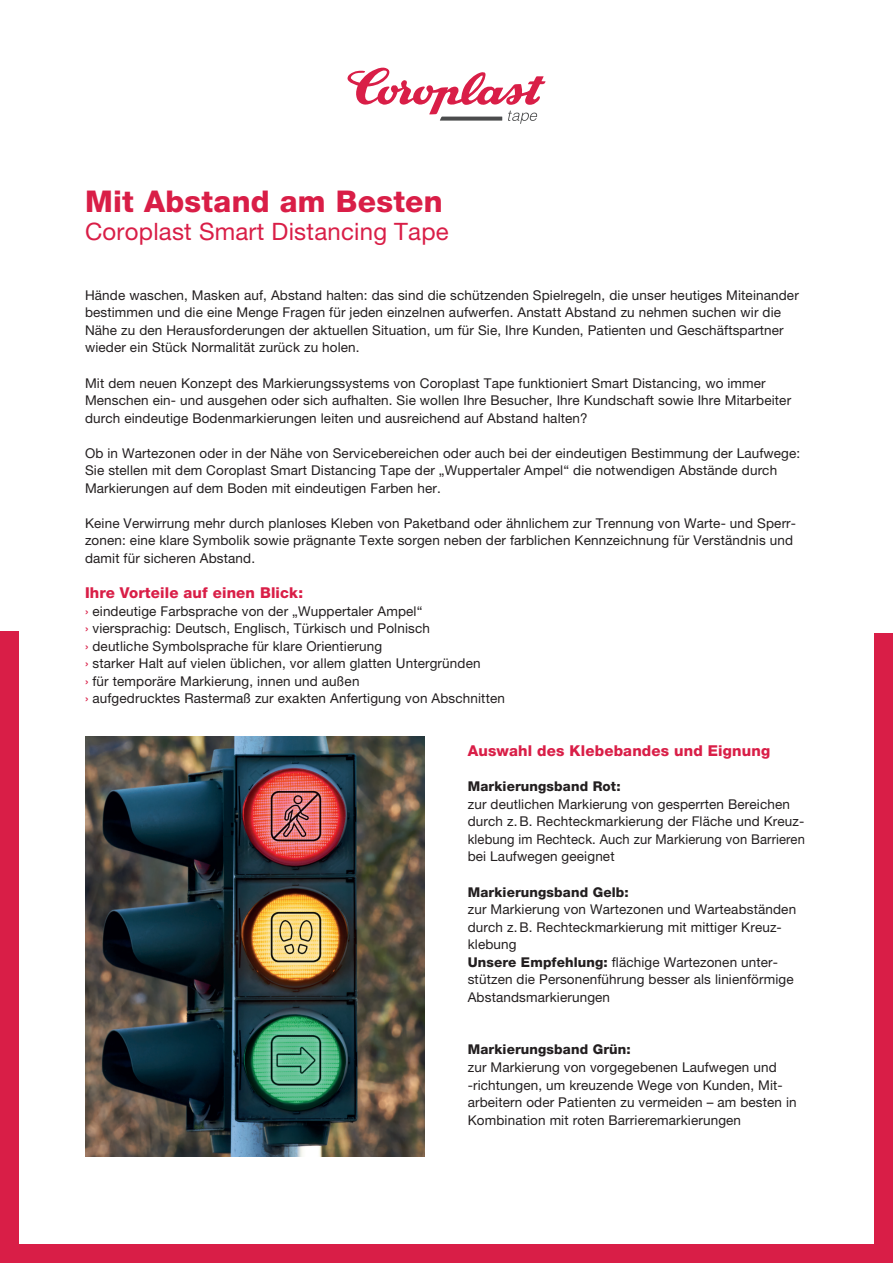
<style>
.page{position:relative;width:893px;height:1263px;background:#fff}
.page>*{position:absolute;margin:0;border:0;box-sizing:border-box;transform-origin:0 0}
.t1{font:800 30px "Helvetica Neue LT Pro";letter-spacing:.01em;color:#d91e47}
.t2{font:24px "Helvetica Neue LT Pro";letter-spacing:.01em;color:#d91e47}
.t3{font:800 15px "Helvetica Neue LT Pro";letter-spacing:.01em;color:#d91e47}
.t4{font:13.5px/17.5px "Helvetica Neue LT Pro";letter-spacing:.01em;color:#231f20}
.t5{font:800 13.5px "Helvetica Neue LT Pro";letter-spacing:.01em;color:#231f20}
.s1{color:#d91e47}
.s2{font-weight:800}
</style>
<div class="page">
<svg style="left:347px;top:67px;width:198px;height:57px"></svg>
<div style="left:1px;top:1245px;width:892px;height:18px;background:#d91e47"></div>
<div style="left:0;top:631px;width:18px;height:632px;background:#d91e47"></div>
<div style="left:875px;top:633px;width:18px;height:630px;background:#d91e47"></div>
<img style="left:86px;top:736px;width:338px;height:421px">
<h1 class="t1" style="left:85px;top:183px;width:359px">Mit Abstand am Besten</h1>
<h2 class="t2" style="left:85px;top:217px;width:365px">Coroplast Smart Distancing Tape</h2>
<p class="t4" style="left:85px;top:286px;width:715px">Hände waschen, Masken auf, Abstand halten: das sind die schützenden Spielregeln, die unser heutiges Miteinander bestimmen und die eine Menge Fragen für jeden einzelnen aufwerfen. Anstatt Abstand zu nehmen suchen wir die Nähe zu den Herausforderungen der aktuellen Situation, um für Sie, Ihre Kunden, Patienten und Geschäftspartner wieder ein Stück Normalität zurück zu holen.</p>
<p class="t4" style="left:85px;top:374px;width:708px">Mit dem neuen Konzept des Markierungssystems von Coroplast Tape funktioniert Smart Distancing, wo immer<br>Menschen ein- und ausgehen oder sich aufhalten. Sie wollen Ihre Besucher, Ihre Kundschaft sowie Ihre Mitarbeiter durch eindeutige Bodenmarkierungen leiten und ausreichend auf Abstand halten?</p>
<p class="t4" style="left:85px;top:444px;width:717px">Ob in Wartezonen oder in der Nähe von Servicebereichen oder auch bei der eindeutigen Bestimmung der Laufwege:<br>Sie stellen mit dem Coroplast Smart Distancing Tape der „Wuppertaler Ampel“ die notwendigen Abstände durch<br>Markierungen auf dem Boden mit eindeutigen Farben her.</p>
<p class="t4" style="left:85px;top:514px;width:713px">Keine Verwirrung mehr durch planloses Kleben von Paketband oder ähnlichem zur Trennung von Warte- und Sperr&shy;zonen: eine klare Symbolik sowie prägnante Texte sorgen neben der farblichen Kennzeichnung für Verständnis und damit für sicheren Abstand.</p>
<p class="t3" style="left:85px;top:584px;width:220px">Ihre Vorteile auf einen Blick:</p>
<p class="t4" style="left:85px;top:602px;width:421px"><span class="s1">›</span> eindeutige Farbsprache von der „Wuppertaler Ampel“<br><span class="s1">›</span> viersprachig: Deutsch, Englisch, Türkisch und Polnisch<br><span class="s1">›</span> deutliche Symbolsprache für klare Orientierung<br><span class="s1">›</span> starker Halt auf vielen üblichen, vor allem glatten Untergründen<br><span class="s1">›</span> für temporäre Markierung, innen und außen<br><span class="s1">›</span> aufgedrucktes Rastermaß zur exakten Anfertigung von Abschnitten</p>
<p class="t3" style="left:468px;top:742px;width:304px">Auswahl des Klebebandes und Eignung</p>
<p class="t5" style="left:468px;top:778px;width:154px">Markierungsband Rot:</p>
<p class="t4" style="left:468px;top:795px;width:339px">zur deutlichen Markierung von gesperrten Bereichen durch z.B. Rechteckmarkierung der Fläche und Kreuz&shy;klebung im Rechteck. Auch zur Markierung von Barrieren bei Laufwegen geeignet</p>
<p class="t5" style="left:468px;top:884px;width:163px">Markierungsband Gelb:</p>
<p class="t4" style="left:468px;top:900px;width:330px">zur Markierung von Wartezonen und Warteabständen durch z.B. Rechteckmarkierung mit mittiger Kreuz&shy;klebung<br><span class="s2">Unsere Empfehlung:</span> flächige Wartezonen unter&shy;stützen die Personenführung besser als linienförmige Abstandsmarkierungen</p>
<p class="t5" style="left:468px;top:1042px;width:165px">Markierungsband Grün:</p>
<p class="t4" style="left:468px;top:1058px;width:330px">zur Markierung von vorgegebenen Laufwegen und -richtungen, um kreuzende Wege von Kunden, Mit&shy;arbeitern oder Patienten zu vermeiden – am besten in Kombination mit roten Barrieremarkierungen</p>
</div>
